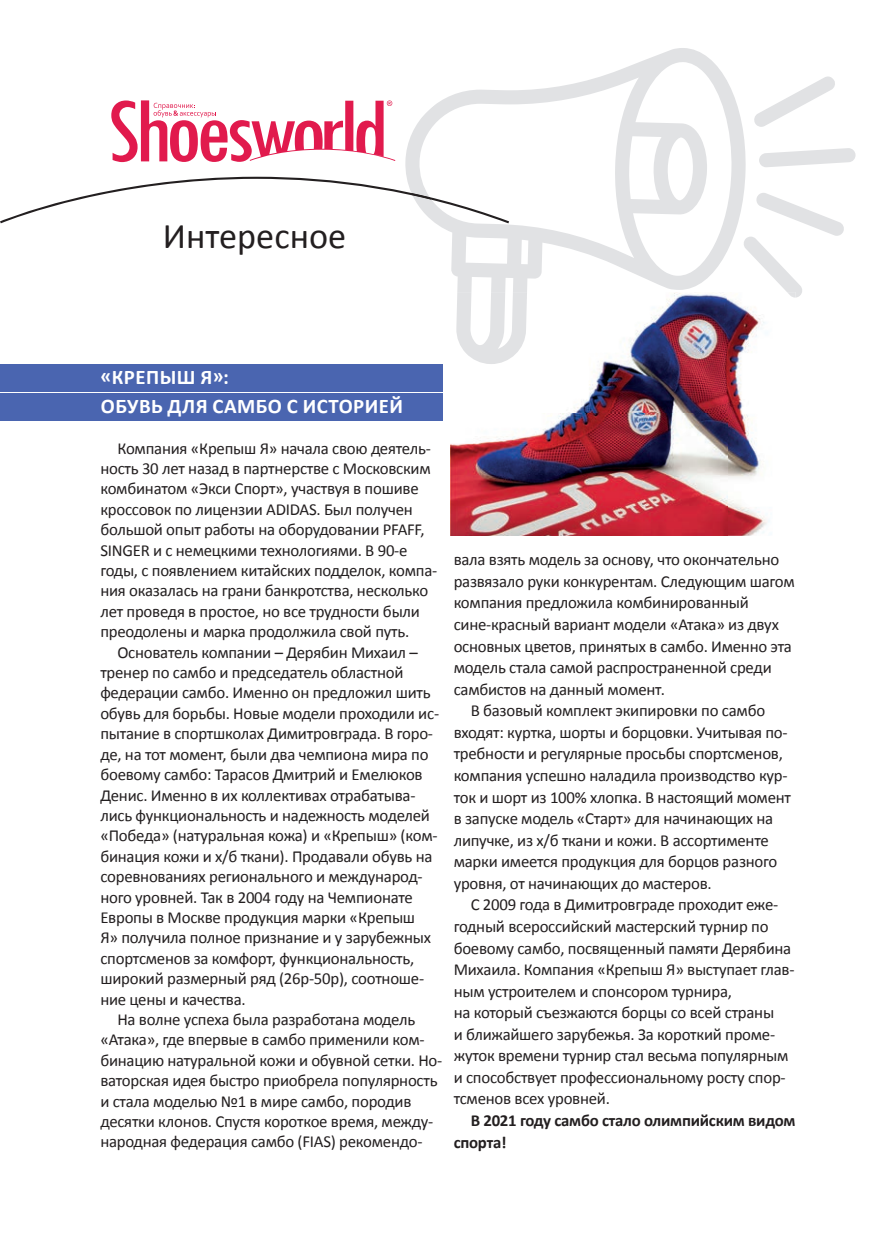
<style>
.page{position:relative;width:896px;height:1248px;background:#fff}
.page>*{position:absolute;margin:0;border:0;box-sizing:border-box;transform-origin:0 0}
.t1{font:36.2px "Calibri";color:#231f20}
.t2{font:700 20.8px/28.4px "Calibri";letter-spacing:.025em;color:#fff}
.t3{font:16.8px/20.4px "Calibri";letter-spacing:-.015em;color:#231f20}
.t4{font:700 16.8px/21.6px "Calibri";letter-spacing:-.015em;color:#231f20}
</style>
<div class="page">
<svg style="left:111px;top:100px;width:284px;height:62px"></svg>
<div style="left:0;top:364px;width:442px;height:27px;background:#4a65b0"></div>
<div style="left:0;top:394px;width:442px;height:27px;background:#4a65b0"></div>
<svg style="left:405px;top:48px;width:341px;height:244px"></svg>
<svg style="left:0;top:177px;width:509px;height:46px"></svg>
<svg style="left:759px;top:148px;width:97px;height:19px"></svg>
<svg style="left:754px;top:76px;width:81px;height:51px"></svg>
<img style="left:451px;top:292px;width:344px;height:244px">
<img style="left:456px;top:292px;width:71px;height:72px">
<svg style="left:743px;top:193px;width:101px;height:104px"></svg>
<h1 class="t1" style="left:163px;top:213px;width:185px">Интересное</h1>
<p class="t2" style="left:100px;top:363px;width:304px">«КРЕПЫШ Я»:<br>ОБУВЬ ДЛЯ САМБО С ИСТОРИЕЙ</p>
<p class="t3" style="left:100px;top:438px;width:338px;text-indent:17px">Компания «Крепыш Я» начала свою деятель&shy;ность 30 лет назад в партнерстве с Московским комбинатом «Экси Спорт», участвуя в пошиве кроссовок по лицензии ADIDAS. Был получен большой опыт работы на оборудовании PFAFF, SINGER и с немецкими технологиями. В 90-е годы, с появлением китайских подделок, компа&shy;ния оказалась на грани банкротства, несколько лет проведя в простое, но все трудности были преодолены и марка продолжила свой путь.</p>
<p class="t3" style="left:100px;top:642px;width:340px;text-indent:17px">Основатель компании – Дерябин Михаил – тренер по самбо и председатель областной федерации самбо. Именно он предложил шить обувь для борьбы. Новые модели проходили ис&shy;пытание в спортшколах Димитровграда. В горо&shy;де, на тот момент, были два чемпиона мира по боевому самбо: Тарасов Дмитрий и Емелюков Денис. Именно в их коллективах отрабатыва&shy;лись функциональность и надежность моделей «Победа» (натуральная кожа) и «Крепыш» (ком&shy;бинация кожи и х/б ткани). Продавали обувь на соревнованиях регионального и международ&shy;ного уровней. Так в 2004 году на Чемпионате Европы в Москве продукция марки «Крепыш<br>Я» получила полное признание и у зарубежных спортсменов за комфорт, функциональность, широкий размерный ряд (26р-50р), соотноше&shy;ние цены и качества.</p>
<p class="t3" style="left:100px;top:1009px;width:343px;text-indent:17px">На волне успеха была разработана модель «Атака», где впервые в самбо применили ком&shy;бинацию натуральной кожи и обувной сетки. Но&shy;ваторская идея быстро приобрела популярность и стала моделью №1 в мире самбо, породив десятки клонов. Спустя короткое время, между&shy;народная федерация самбо (FIAS) рекомендо-</p>
<p class="t3" style="left:454px;top:549px;width:327px">вала взять модель за основу, что окончательно</p>
<p class="t3" style="left:454px;top:571px;width:343px">развязало руки конкурентам. Следующим шагом</p>
<p class="t3" style="left:454px;top:592px;width:297px">компания предложила комбинированный</p>
<p class="t3" style="left:454px;top:614px;width:327px">сине-красный вариант модели «Атака» из двух</p>
<p class="t3" style="left:454px;top:635px;width:340px">основных цветов, принятых в самбо. Именно эта</p>
<p class="t3" style="left:454px;top:657px;width:319px">модель стала самой распространенной среди</p>
<p class="t3" style="left:454px;top:679px;width:213px">самбистов на данный момент.</p>
<p class="t3" style="left:471px;top:700px;width:296px">В базовый комплект экипировки по самбо</p>
<p class="t3" style="left:454px;top:722px;width:335px">входят: куртка, шорты и борцовки. Учитывая по-</p>
<p class="t3" style="left:454px;top:743px;width:331px">требности и регулярные просьбы спортсменов,</p>
<p class="t3" style="left:454px;top:765px;width:335px">компания успешно наладила производство кур-</p>
<p class="t3" style="left:454px;top:786px;width:339px">ток и шорт из 100% хлопка. В настоящий момент</p>
<p class="t3" style="left:454px;top:808px;width:321px">в запуске модель «Старт» для начинающих на</p>
<p class="t3" style="left:454px;top:829px;width:317px">липучке, из х/б ткани и кожи. В ассортименте</p>
<p class="t3" style="left:454px;top:851px;width:325px">марки имеется продукция для борцов разного</p>
<p class="t3" style="left:454px;top:873px;width:259px">уровня, от начинающих до мастеров.</p>
<p class="t3" style="left:471px;top:894px;width:309px">C 2009 года в Димитровграде проходит еже-</p>
<p class="t3" style="left:454px;top:916px;width:316px">годный всероссийский мастерский турнир по</p>
<p class="t3" style="left:454px;top:937px;width:339px">боевому самбо, посвященный памяти Дерябина</p>
<p class="t3" style="left:454px;top:959px;width:342px">Михаила. Компания «Крепыш Я» выступает глав-</p>
<p class="t3" style="left:454px;top:980px;width:280px">ным устроителем и спонсором турнира,</p>
<p class="t3" style="left:454px;top:1002px;width:322px">на который съезжаются борцы со всей страны</p>
<p class="t3" style="left:454px;top:1023px;width:323px">и ближайшего зарубежья. За короткий проме-</p>
<p class="t3" style="left:454px;top:1045px;width:336px">жуток времени турнир стал весьма популярным</p>
<p class="t3" style="left:454px;top:1067px;width:333px">и способствует профессиональному росту спор-</p>
<p class="t3" style="left:454px;top:1088px;width:158px">тсменов всех уровней.</p>
<p class="t4" style="left:454px;top:1109px;width:343px;text-indent:17px">В 2021 году самбо стало олимпийским видом спорта!</p>
</div>
